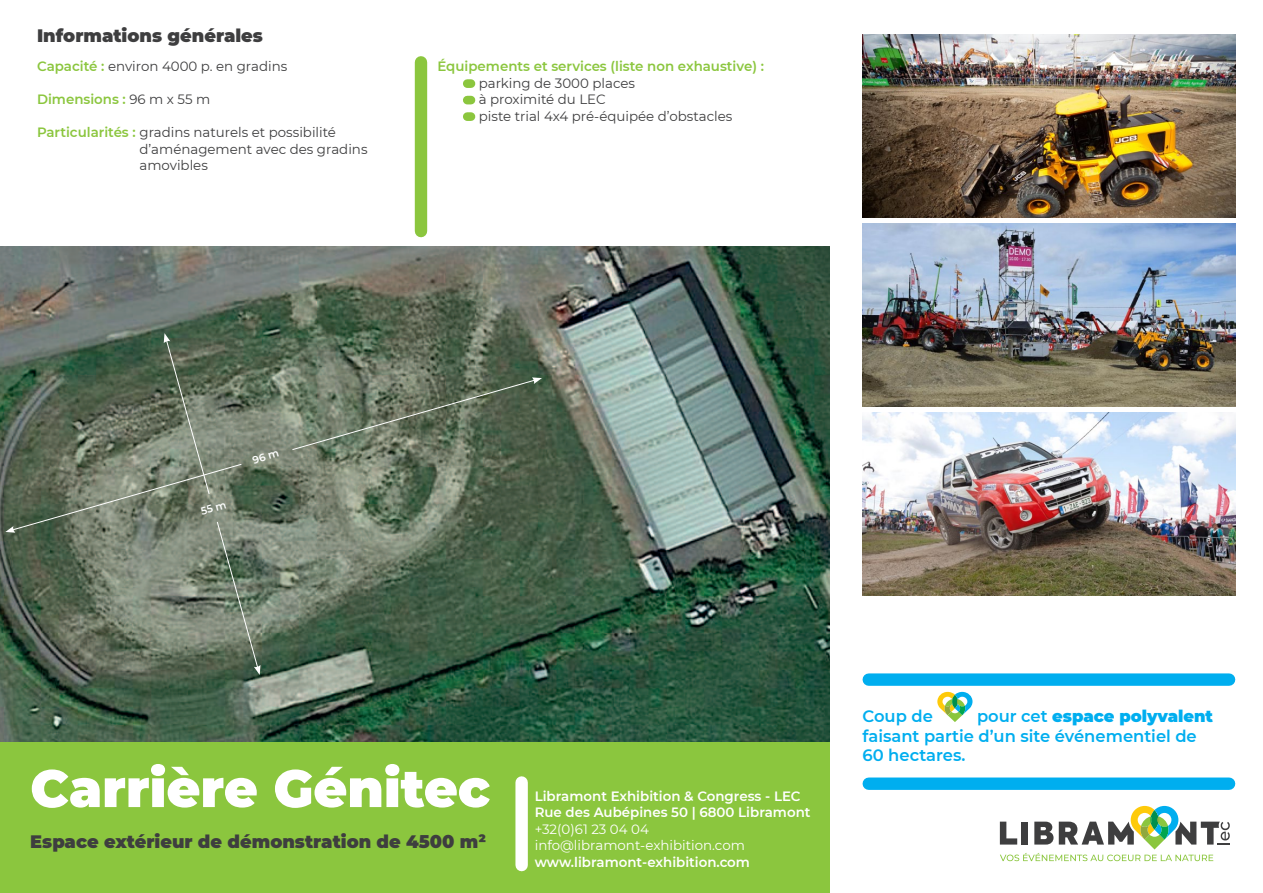
<style>
.page{position:relative;width:1263px;height:893px;background:#fff}
.page>*{position:absolute;margin:0;border:0;box-sizing:border-box;transform-origin:0 0}
.t1{font:900 52.5px "Montserrat";color:#fff}
.t2{font:900 18px "Montserrat";color:#3e3e3f}
.t3{font:600 16.5px/19.5px "Montserrat";color:#00aeef}
.t4{font:13.5px/16.5px "Montserrat";color:#3e3e3f}
.t5{font:600 13.5px/16.5px "Montserrat";color:#fff}
.t6{font:600 13.5px "Montserrat";color:#8bc63e}
.t7{font:13.5px/16.5px "Montserrat";color:#fff}
.s1{font-weight:600;color:#8bc63e}
.s2{font-weight:400;color:#3e3e3f}
.s3{font-weight:900}
</style>
<div class="page">
<img style="left:0;top:247px;width:829px;height:495px">
<div style="left:0;top:742px;width:829px;height:151px;background:#8bc63e"></div>
<div style="left:515px;top:782px;width:13px;height:83px;background:#fff"></div>
<svg style="left:467px;top:79px;width:4px;height:9px"></svg>
<svg style="left:467px;top:96px;width:4px;height:8px"></svg>
<svg style="left:467px;top:112px;width:4px;height:9px"></svg>
<svg style="left:1000px;top:806px;width:230px;height:55px"></svg>
<div style="left:869px;top:777px;width:360px;height:13px;background:#00aeef"></div>
<img style="left:862px;top:35px;width:373px;height:182px">
<img style="left:862px;top:413px;width:373px;height:182px">
<img style="left:862px;top:224px;width:373px;height:182px">
<svg style="left:292px;top:377px;width:250px;height:74px;background:#677460"></svg>
<svg style="left:937px;top:692px;width:35px;height:30px"></svg>
<div style="left:869px;top:673px;width:360px;height:13px;background:#00aeef"></div>
<div style="left:415px;top:62px;width:12px;height:169px;background:#8bc63e"></div>
<svg style="left:5px;top:333px;width:274px;height:342px;background:#667362"></svg>
<h2 class="t2" style="left:37px;top:22px;width:227px">Informations générales</h2>
<p class="t4" style="left:37px;top:58px;width:252px"><span class="s1">Capacité :</span> environ 4000 p. en gradins</p>
<p class="t6" style="left:37px;top:90px;width:175px">Dimensions : <span class="s2">96 m x 55 m</span></p>
<p class="t4" style="left:139px;top:124px;width:230px;text-indent:-102px"><span class="s1">Particularités :</span> gradins naturels et possibilité d’aménagement avec des gradins amovibles</p>
<p class="t6" style="left:437px;top:57px;width:328px">Équipements et services (liste non exhaustive) :</p>
<p class="t4" style="left:479px;top:74px;width:255px">parking de 3000 places<br>à proximité du LEC<br>piste trial 4x4 pré-équipée d’obstacles</p>
<h1 class="t1" style="left:30px;top:749px;width:461px">Carrière Génitec</h1>
<h2 class="t2" style="left:30px;top:828px;width:457px">Espace extérieur de démonstration de 4500 m²</h2>
<p class="t5" style="left:535px;top:787px;width:277px">Libramont Exhibition &amp; Congress - LEC<br>Rue des Aubépines 50 | 6800 Libramont</p>
<p class="t7" style="left:535px;top:820px;width:212px">+32(0)61 23 04 04 info@libramont-exhibition.com</p>
<p class="t5" style="left:535px;top:853px;width:217px">www.libramont-exhibition.com</p>
<p class="t3" style="left:862px;top:706px;width:352px;text-indent:114px">pour cet <span class="s3">espace polyvalent </span>faisant partie d’un site événementiel de<br>60 hectares.</p>
<p class="t3" style="left:862px;top:706px;width:72px">Coup de</p>
</div>
